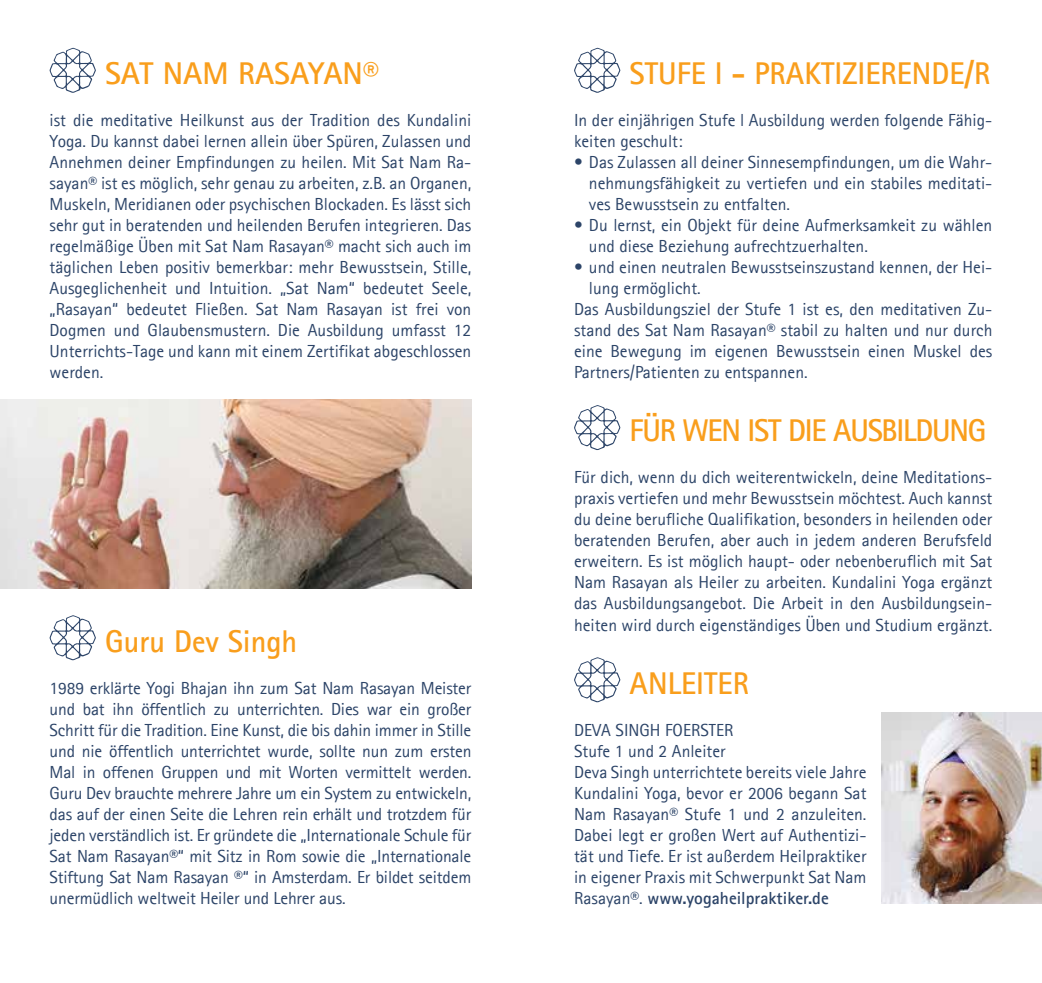
<style>
.page{position:relative;width:1042px;height:983px;background:#fff}
.page>*{position:absolute;margin:0;border:0;box-sizing:border-box;transform-origin:0 0}
.t1{font:700 31.5px "Agfa Rotis Sans Serif";color:#f99e1c;scale:.96 1}
.t2{font:700 31.5px "Agfa Rotis Sans Serif";letter-spacing:-.04em;color:#f99e1c;scale:.96 1}
.t3{font:700 31.5px "Agfa Rotis Sans Serif";color:#f99e1c}
.t4{font:17.5px/21px "Agfa Rotis Sans Serif";color:#2c4468;text-align:justify}
.s1{font-weight:700}
</style>
<div class="page">
<svg style="left:49px;top:48px;width:47px;height:45px"></svg>
<svg style="left:49px;top:615px;width:47px;height:45px"></svg>
<svg style="left:574px;top:48px;width:46px;height:45px"></svg>
<svg style="left:574px;top:405px;width:46px;height:45px"></svg>
<svg style="left:574px;top:657px;width:46px;height:45px"></svg>
<img style="left:0;top:399px;width:471px;height:189px">
<img style="left:881px;top:712px;width:161px;height:191px">
<h1 class="t3" style="left:105px;top:53px;width:275px">SAT N AM RASAYAN ®</h1>
<p class="t4" style="left:50px;top:109px;width:423px">ist die meditative Heilkunst aus der Tradition des Kundalini Yoga. Du kannst dabei lernen allein über Spüren, Zulassen und Annehmen deiner Empfindungen zu heilen. Mit Sat Nam Ra&shy;sayan® ist es möglich, sehr genau zu arbeiten, z.B. an Organen, Muskeln, Meridianen oder psychischen Blockaden. Es lässt sich sehr gut in beratenden und heilenden Berufen integrieren. Das regelmäßige Üben mit Sat Nam Rasayan® macht sich auch im täglichen Leben positiv bemerkbar: mehr Bewusstsein, Stille, Ausgeglichenheit und Intuition. „Sat Nam“ bedeutet Seele, „Rasayan“ bedeutet Fließen. Sat Nam Rasayan ist frei von Dogmen und Glaubensmustern. Die Ausbildung umfasst 12<br>Unterrichts-Tage und kann mit einem Zertifikat abgeschlossen werden.</p>
<h1 class="t1" style="left:105px;top:620px;width:202px">Guru Dev Singh</h1>
<p class="t4" style="left:50px;top:676px;width:423px">1989 erklärte Yogi Bhajan ihn zum Sat Nam Rasayan Meister und bat ihn öffentlich zu unterrichten. Dies war ein großer Schritt für die Tradition. Eine Kunst, die bis dahin immer in Stille und nie öffentlich unterrichtet wurde, sollte nun zum ersten Mal in offenen Gruppen und mit Worten vermittelt werden.<br>Guru Dev brauchte mehrere Jahre um ein System zu entwickeln, das auf der einen Seite die Lehren rein erhält und trotzdem für jeden verständlich ist. Er gründete die „Internationale Schule für Sat Nam Rasayan®“ mit Sitz in Rom sowie die „Internationale Stiftung Sat Nam Rasayan ®“ in Amsterdam. Er bildet seitdem unermüdlich weltweit Heiler und Lehrer aus.</p>
<h1 class="t1" style="left:630px;top:53px;width:253px">STUFE I - PRAKTIZIEREN</h1>
<h1 class="t1" style="left:931px;top:53px;width:59px">DE/R</h1>
<p class="t4" style="left:574px;top:109px;width:420px">In der einjährigen Stufe l Ausbildung werden folgende Fähig&shy;keiten geschult:</p>
<p class="t4" style="left:589px;top:151px;width:405px;text-indent:-15px">• Das Zulassen all deiner Sinnesempfindungen, um die Wahr&shy;nehmungsfähigkeit zu vertiefen und ein stabiles meditati&shy;ves Bewusstsein zu entfalten.</p>
<p class="t4" style="left:589px;top:214px;width:405px;text-indent:-15px">• Du lernst, ein Objekt für deine Aufmerksamkeit zu wählen und diese Beziehung aufrechtzuerhalten.</p>
<p class="t4" style="left:574px;top:256px;width:420px">• und einen neutralen Bewusstseinszustand kennen, der Hei-</p>
<p class="t4" style="left:589px;top:277px;width:113px">lung ermöglicht.</p>
<p class="t4" style="left:574px;top:298px;width:420px">Das Ausbildungsziel der Stufe 1 ist es, den meditativen Zu-</p>
<p class="t4" style="left:574px;top:319px;width:420px">stand des Sat Nam Rasayan® stabil zu halten und nur durch</p>
<p class="t4" style="left:574px;top:340px;width:420px">eine Bewegung im eigenen Bewusstsein einen Muskel des</p>
<p class="t4" style="left:574px;top:361px;width:235px">Partners/Patienten zu entspannen.</p>
<h1 class="t2" style="left:630px;top:410px;width:369px">Für wen ist die Ausbildung</h1>
<p class="t4" style="left:574px;top:466px;width:420px">Für dich, wenn du dich weiterentwickeln, deine Meditations&shy;praxis vertiefen und mehr Bewusstsein möchtest. Auch kannst du deine berufliche Qualifikation, besonders in heilenden oder beratenden Berufen, aber auch in jedem anderen Berufsfeld erweitern. Es ist möglich haupt- oder nebenberuflich mit Sat Nam Rasayan als Heiler zu arbeiten. Kundalini Yoga ergänzt das Ausbildungsangebot. Die Arbeit in den Ausbildungsein&shy;heiten wird durch eigenständiges Üben und Studium ergänzt.</p>
<h1 class="t1" style="left:630px;top:662px;width:126px">Anleiter</h1>
<p class="t4" style="left:574px;top:718px;width:294px;text-align:left">DEVA SINGH FOERSTER<br>Stufe 1 und 2 Anleiter<br>Deva Singh unterrichtete bereits viele Jahre Kundalini Yoga, bevor er 2006 begann Sat Nam Rasayan® Stufe 1 und 2 anzuleiten.<br>Dabei legt er großen Wert auf Authentizi&shy;tät und Tiefe. Er ist außerdem Heilpraktiker in eigener Praxis mit Schwerpunkt Sat Nam Rasayan®. <span class="s1">www.yogaheilpraktiker.de</span></p>
</div>
